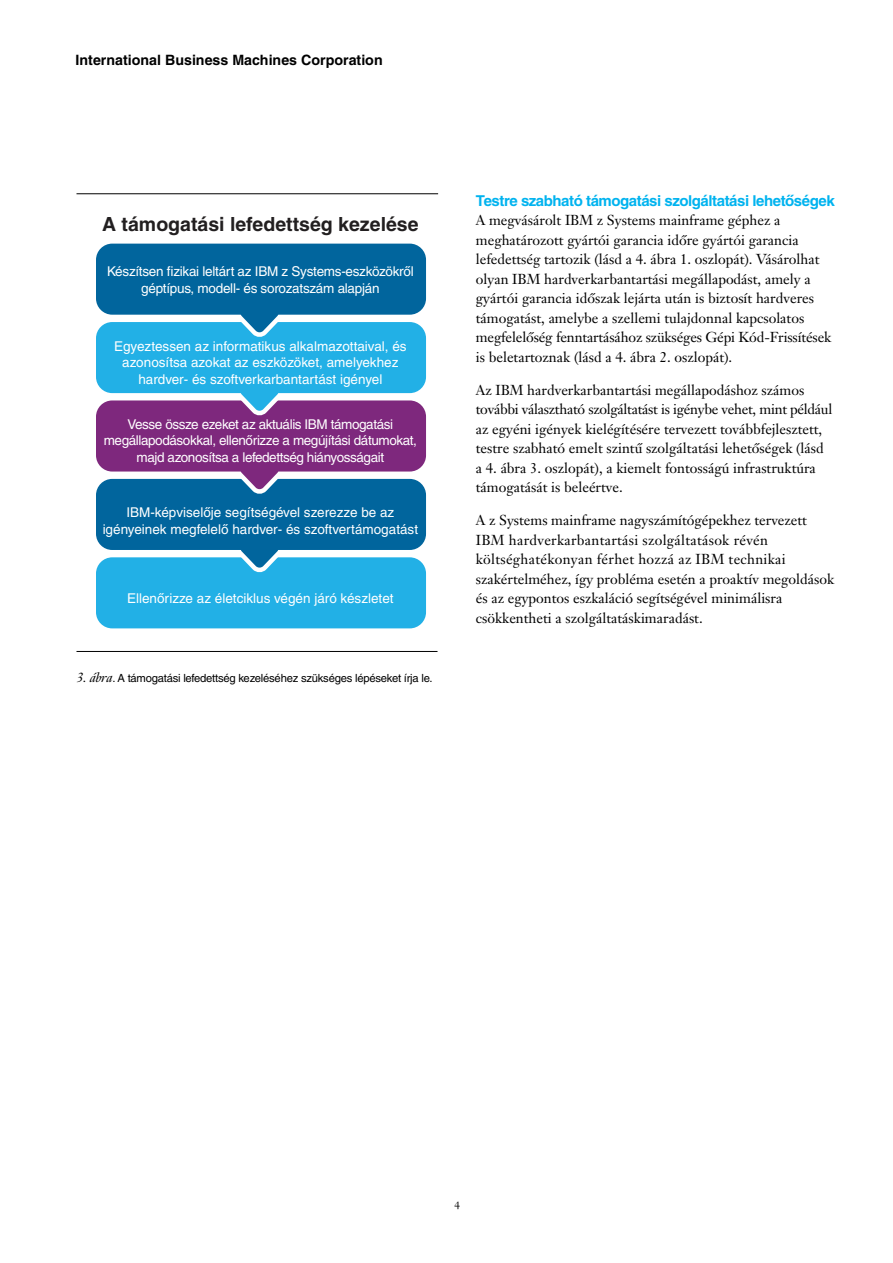
<style>
.page{position:relative;width:893px;height:1263px;background:#fff}
.page>*{position:absolute;margin:0;border:0;box-sizing:border-box;transform-origin:0 0}
.t1{font:700 19.5px "Helvetica CE";color:#221f20}
.t2{font:700 15px "Helvetica CE";letter-spacing:-.03em;color:#00b3ef}
.t3{font:14.25px/19.5px "Janson Text LT Pro";color:#000}
.t4{font:700 14.25px "Helvetica CE";color:#000}
.t5{font:13.5px/16.5px "Helvetica CE";letter-spacing:-.015em;color:#fff;text-align:center}
.t6{font:11.25px "Helvetica CE";letter-spacing:-.02em;color:#000}
.t7{font:10.5px "Janson Text LT Pro";color:#000}
.s1{font-family:"Janson Text LT Pro";font-style:italic;font-size:13.5px}
</style>
<div class="page">
<hr style="left:76px;top:193px;width:362px;height:1px;background:#000">
<div style="left:96px;top:557px;width:330px;height:71px;background:#22b0e6;border-radius:16px"></div>
<svg style="left:231px;top:550px;width:57px;height:23px"></svg>
<div style="left:96px;top:479px;width:330px;height:71px;background:#01659d;border-radius:16px"></div>
<svg style="left:231px;top:471px;width:57px;height:23px"></svg>
<div style="left:96px;top:400px;width:330px;height:71px;background:#7e287d;border-radius:16px"></div>
<svg style="left:231px;top:393px;width:57px;height:23px"></svg>
<div style="left:96px;top:322px;width:330px;height:71px;background:#22b0e6;border-radius:16px"></div>
<svg style="left:241px;top:315px;width:37px;height:22px"></svg>
<div style="left:96px;top:244px;width:330px;height:71px;background:#01659d;border-radius:16px"></div>
<hr style="left:76px;top:651px;width:361px;height:1px;background:#000">
<p class="t4" style="left:76px;top:52px;width:309px">International Business Machines Corporation</p>
<h1 class="t1" style="left:102px;top:213px;width:318px">A támogatási lefedettség kezelése</h1>
<p class="t5" style="left:107px;top:263px;width:308px">Készítsen fizikai leltárt az IBM z Systems-eszközökről géptípus, modell- és sorozatszám alapján</p>
<p class="t5" style="left:114px;top:338px;width:294px">Egyeztessen az informatikus alkalmazottaival, és azonosítsa azokat az eszközöket, amelyekhez hardver- és szoftverkarbantartást igényel</p>
<p class="t5" style="left:104px;top:416px;width:315px">Vesse össze ezeket az aktuális IBM támogatási megállapodásokkal, ellenőrizze a megújítási dátumokat, majd azonosítsa a lefedettség hiányosságait</p>
<p class="t5" style="left:103px;top:504px;width:317px">IBM-képviselője segítségével szerezze be az igényeinek megfelelő hardver- és szoftvertámogatást</p>
<p class="t5" style="left:127px;top:590px;width:268px">Ellenőrizze az életciklus végén járó készletet</p>
<p class="t6" style="left:76px;top:671px;width:358px"><span class="s1">3. ábra</span>. A támogatási lefedettség kezeléséhez szükséges lépéseket írja le.</p>
<p class="t2" style="left:476px;top:192px;width:360px">Testre szabható támogatási szolgáltatási lehetőségek</p>
<p class="t3" style="left:476px;top:211px;width:357px">A megvásárolt IBM z Systems mainframe géphez a meghatározott gyártói garancia időre gyártói garancia lefedettség tartozik (lásd a 4. ábra 1. oszlopát). Vásárolhat olyan IBM hardverkarbantartási megállapodást, amely a gyártói garancia időszak lejárta után is biztosít hardveres támogatást, amelybe a szellemi tulajdonnal kapcsolatos megfelelőség fenntartásához szükséges Gépi Kód-Frissítések is beletartoznak (lásd a 4. ábra 2. oszlopát).</p>
<p class="t3" style="left:476px;top:380px;width:358px">Az IBM hardverkarbantartási megállapodáshoz számos további választható szolgáltatást is igénybe vehet, mint például az egyéni igények kielégítésére tervezett továbbfejlesztett, testre szabható emelt szintű szolgáltatási lehetőségek (lásd a 4. ábra 3. oszlopát), a kiemelt fontosságú infrastruktúra támogatását is beleértve.</p>
<p class="t3" style="left:476px;top:510px;width:360px">A z Systems mainframe nagyszámítógépekhez tervezett IBM hardverkarbantartási szolgáltatások révén költséghatékonyan férhet hozzá az IBM technikai szakértelméhez, így probléma esetén a proaktív megoldások és az egypontos eszkaláció segítségével minimálisra csökkentheti a szolgáltatáskimaradást.</p>
<p class="t7" style="left:455px;top:1198px;width:7px">4</p>
</div>
